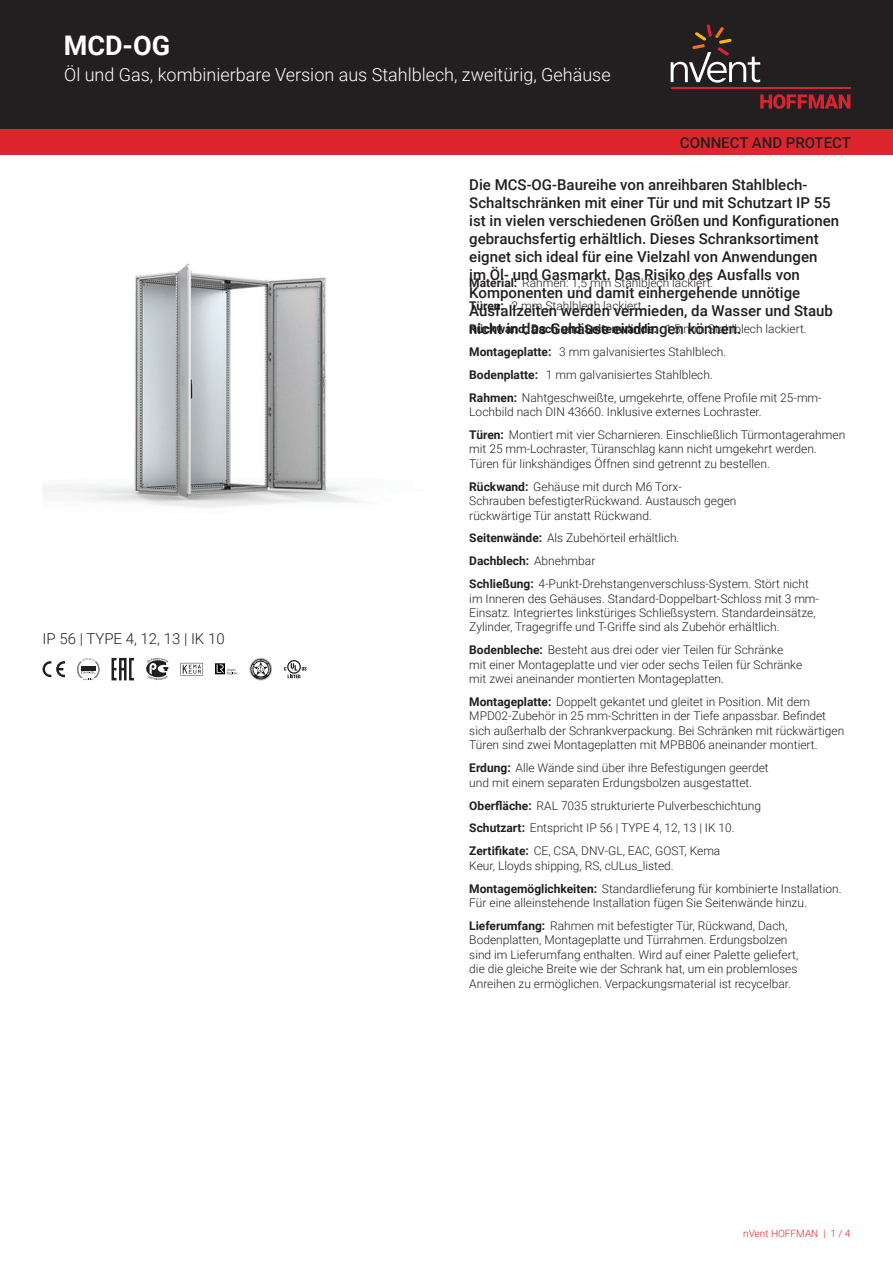
<style>
.page{position:relative;width:893px;height:1263px;background:#fff}
.page>*{position:absolute;margin:0;border:0;box-sizing:border-box;transform-origin:0 0}
.t1{font:700 27px "Roboto";color:#fff}
.t2{font:300 18px "Roboto";color:#fff}
.t3{font:500 15px/18px "Roboto";color:#231f20}
.t4{font:300 15px "Roboto";color:#231f20}
.t5{font:300 12px/14.4px "Roboto";color:#231f20}
.t6{font:300 10.05px "Roboto";color:#de252e}
.s1{font-weight:700}
</style>
<div class="page">
<div style="left:0;top:0;width:893px;height:129px;background:#231f20"></div>
<svg style="left:760px;top:94px;width:90px;height:15px"></svg>
<hr style="left:671px;top:88px;width:179px;height:1px;background:#db2230">
<svg style="left:671px;top:24px;width:89px;height:59px"></svg>
<div style="left:0;top:129px;width:893px;height:26px;background:#de252e"></div>
<img style="left:43px;top:263px;width:321px;height:245px">
<svg style="left:43px;top:661px;width:22px;height:16px"></svg>
<svg style="left:77px;top:658px;width:23px;height:22px"></svg>
<svg style="left:112px;top:658px;width:22px;height:22px"></svg>
<svg style="left:146px;top:658px;width:22px;height:22px"></svg>
<svg style="left:181px;top:663px;width:22px;height:12px"></svg>
<svg style="left:215px;top:663px;width:23px;height:12px"></svg>
<svg style="left:250px;top:658px;width:22px;height:22px"></svg>
<svg style="left:284px;top:660px;width:23px;height:18px"></svg>
<h1 class="t1" style="left:64px;top:27px;width:108px">MCD-OG</h1>
<h2 class="t2" style="left:64px;top:62px;width:548px">Öl und Gas, kombinierbare Version aus Stahlblech, zweitürig, Gehäuse</h2>
<p class="t3" style="left:680px;top:133px;width:173px">CONNECT AND PROTECT</p>
<p class="t4" style="left:43px;top:628px;width:184px">IP 56 | TYPE 4, 12, 13 | IK 10</p>
<p class="t3" style="left:469px;top:175px;width:371px">Die MCS-OG-Baureihe von anreihbaren Stahlblech-Schaltschränken mit einer Tür und mit Schutzart IP 55 ist in vielen verschiedenen Größen und Konfigurationen gebrauchsfertig erhältlich. Dieses Schranksortiment eignet sich ideal für eine Vielzahl von Anwendungen<br>im Öl- und Gasmarkt. Das Risiko des Ausfalls von Komponenten und damit einhergehende unnötige Ausfallzeiten werden vermieden, da Wasser und Staub nicht in das Gehäuse eindringen können.</p>
<p class="t5" style="left:469px;top:271px;width:354px;line-height:23px"><span class="s1">Material:</span> Rahmen: 1,5 mm Stahlblech lackiert.<br><span class="s1">Türen:</span> 2 mm Stahlblech lackiert.<br><span class="s1">Rückwand, Dach und Seitenwände:</span> 1,5 mm Stahlblech lackiert.<br><span class="s1">Montageplatte:</span> 3 mm galvanisiertes Stahlblech.<br><span class="s1">Bodenplatte:</span> 1 mm galvanisiertes Stahlblech.<br><span class="s1">Rahmen:</span> Nahtgeschweißte, umgekehrte, offene Profile mit 25-mm-</p>
<p class="t5" style="left:469px;top:400px;width:377px;line-height:23px">Lochbild nach DIN 43660. Inklusive externes Lochraster.<br><span class="s1">Türen:</span> Montiert mit vier Scharnieren. Einschließlich Türmontagerahmen</p>
<p class="t5" style="left:469px;top:441px;width:349px">mit 25 mm-Lochraster, Türanschlag kann nicht umgekehrt werden.<br>Türen für linkshändiges Öffnen sind getrennt zu bestellen.</p>
<p class="t5" style="left:469px;top:479px;width:269px"><span class="s1">Rückwand:</span> Gehäuse mit durch M6 Torx-<br>Schrauben befestigterRückwand. Austausch gegen rückwärtige Tür anstatt Rückwand.</p>
<p class="t5" style="left:469px;top:526px;width:341px;line-height:23px"><span class="s1">Seitenwände:</span> Als Zubehörteil erhältlich.<br><span class="s1">Dachblech:</span> Abnehmbar<br><span class="s1">Schließung:</span> 4-Punkt-Drehstangenverschluss-System. Stört nicht</p>
<p class="t5" style="left:469px;top:591px;width:351px">im Inneren des Gehäuses. Standard-Doppelbart-Schloss mit 3 mm-<br>Einsatz. Integriertes linkstüriges Schließsystem. Standardeinsätze,<br>Zylinder, Tragegriffe und T-Griffe sind als Zubehör erhältlich.</p>
<p class="t5" style="left:469px;top:642px;width:334px"><span class="s1">Bodenbleche:</span> Besteht aus drei oder vier Teilen für Schränke mit einer Montageplatte und vier oder sechs Teilen für Schränke mit zwei aneinander montierten Montageplatten.</p>
<p class="t5" style="left:469px;top:694px;width:377px"><span class="s1">Montageplatte:</span> Doppelt gekantet und gleitet in Position. Mit dem MPD02-Zubehör in 25 mm-Schritten in der Tiefe anpassbar. Befindet sich außerhalb der Schrankverpackung. Bei Schränken mit rückwärtigen Türen sind zwei Montageplatten mit MPBB06 aneinander montiert.</p>
<p class="t5" style="left:469px;top:760px;width:301px"><span class="s1">Erdung:</span> Alle Wände sind über ihre Befestigungen geerdet und mit einem separaten Erdungsbolzen ausgestattet.</p>
<p class="t5" style="left:469px;top:793px;width:293px;line-height:23px"><span class="s1">Oberfläche:</span> RAL 7035 strukturierte Pulverbeschichtung<br><span class="s1">Schutzart:</span> Entspricht IP 56 | TYPE 4, 12, 13 | IK 10.<br><span class="s1">Zertifikate:</span> CE, CSA, DNV-GL, EAC, GOST, Kema</p>
<p class="t5" style="left:469px;top:853px;width:374px;line-height:23px">Keur, Lloyds shipping, RS, cULus_listed.<br><span class="s1">Montagemöglichkeiten:</span> Standardlieferung für kombinierte Installation.</p>
<p class="t5" style="left:469px;top:891px;width:339px;line-height:23px">Für eine alleinstehende Installation fügen Sie Seitenwände hinzu.<br><span class="s1">Lieferumfang:</span> Rahmen mit befestigter Tür, Rückwand, Dach,</p>
<p class="t5" style="left:469px;top:932px;width:330px">Bodenplatten, Montageplatte und Türrahmen. Erdungsbolzen sind im Lieferumfang enthalten. Wird auf einer Palette geliefert, die die gleiche Breite wie der Schrank hat, um ein problemloses Anreihen zu ermöglichen. Verpackungsmaterial ist recycelbar.</p>
<p class="t6" style="left:743px;top:1226px;width:109px">nVent HOFFMAN | 1 / 4</p>
</div>
